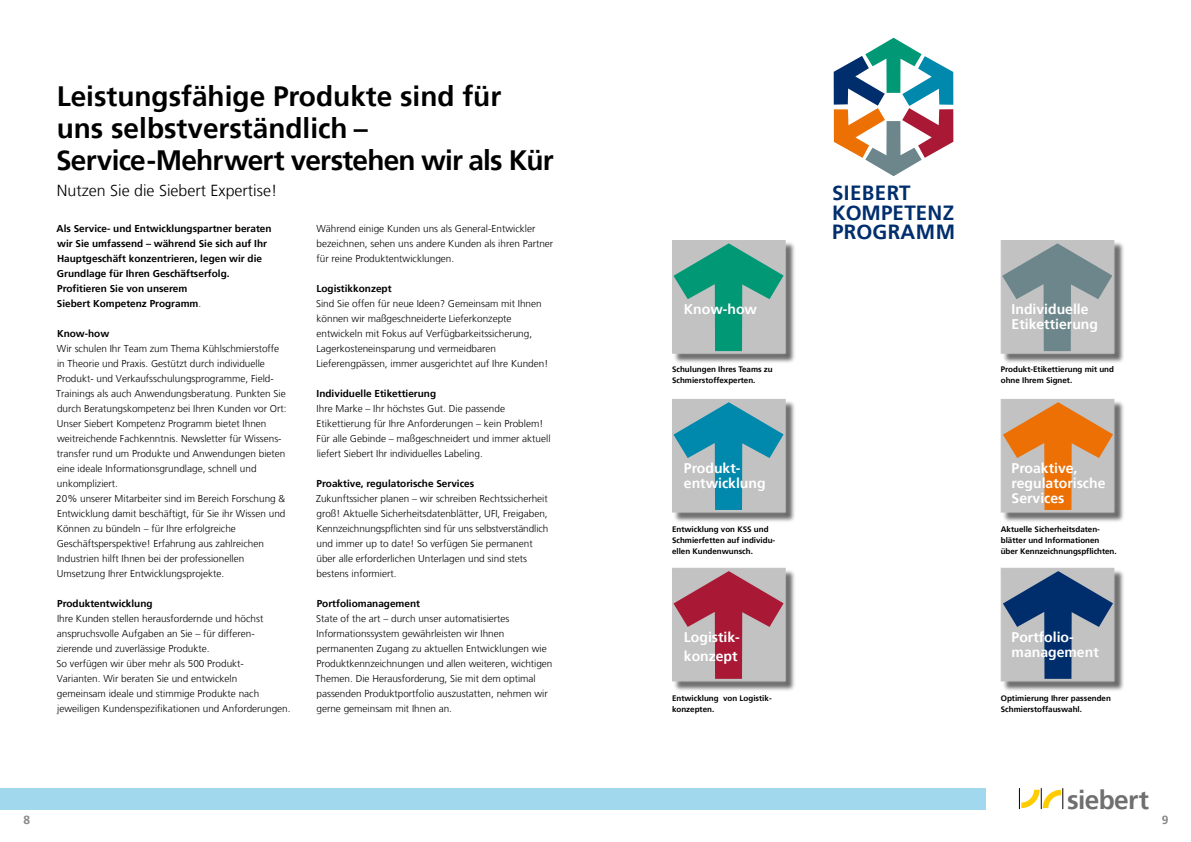
<style>
.page{position:relative;width:1191px;height:842px;background:#fff}
.page>*{position:absolute;margin:0;border:0;box-sizing:border-box;transform-origin:0 0}
.t1{font:700 28px/32px "Frutiger 65";color:#000}
.t2{font:700 26.2px "Frutiger 65";letter-spacing:-.025em;color:#706f6f}
.t3{font:700 20.5px/19.4px "Frutiger 65";letter-spacing:.02em;color:#002e6d}
.t4{font:300 16px "Frutiger LT";color:#000}
.t5{font:700 14px/15px "Frutiger 65";color:#fff}
.t6{font:700 12px "Frutiger 65";color:#878787}
.t7{font:300 10px/15px "Frutiger LT";color:#000}
.t8{font:700 10px/15px "Frutiger 65";color:#000}
.t9{font:700 8px/11px "Frutiger 65";color:#000}
.s1{font-family:"Frutiger LT";font-weight:300}
</style>
<div class="page">
<div style="left:1002px;top:400px;width:122px;height:122px;background:#000;opacity:.6"></div>
<div style="left:995px;top:394px;width:124px;height:124px;background:#fff;opacity:.25"></div>
<div style="left:1000px;top:399px;width:114px;height:113px;background:#c2c2c2;border:1px solid #c2c2c2"></div>
<svg style="left:1003px;top:402px;width:110px;height:108px"></svg>
<div style="left:1002px;top:569px;width:122px;height:122px;background:#000;opacity:.6"></div>
<div style="left:995px;top:563px;width:124px;height:123px;background:#fff;opacity:.25"></div>
<div style="left:1000px;top:568px;width:114px;height:113px;background:#c2c2c2;border:1px solid #c2c2c2"></div>
<svg style="left:1003px;top:571px;width:110px;height:108px"></svg>
<div style="left:1002px;top:241px;width:122px;height:123px;background:#000;opacity:.6"></div>
<div style="left:995px;top:235px;width:124px;height:124px;background:#fff;opacity:.25"></div>
<div style="left:1000px;top:240px;width:114px;height:114px;background:#c2c2c2;border:1px solid #c2c2c2"></div>
<svg style="left:1002px;top:243px;width:110px;height:108px"></svg>
<div style="left:673px;top:400px;width:122px;height:122px;background:#000;opacity:.6"></div>
<div style="left:667px;top:394px;width:123px;height:124px;background:#fff;opacity:.25"></div>
<div style="left:672px;top:399px;width:113px;height:113px;background:#c2c2c2"></div>
<svg style="left:673px;top:402px;width:110px;height:108px"></svg>
<div style="left:673px;top:569px;width:122px;height:122px;background:#000;opacity:.6"></div>
<div style="left:667px;top:563px;width:123px;height:123px;background:#fff;opacity:.25"></div>
<div style="left:672px;top:568px;width:113px;height:113px;background:#c2c2c2"></div>
<svg style="left:673px;top:571px;width:110px;height:108px"></svg>
<svg style="left:1019px;top:788px;width:44px;height:21px"></svg>
<div style="left:0;top:788px;width:986px;height:22px;background:#a2d8ee"></div>
<div style="left:673px;top:241px;width:122px;height:123px;background:#000;opacity:.6"></div>
<div style="left:667px;top:235px;width:123px;height:124px;background:#fff;opacity:.25"></div>
<div style="left:672px;top:240px;width:113px;height:114px;background:#c2c2c2;border:1px solid #c2c2c2"></div>
<svg style="left:833px;top:38px;width:120px;height:138px"></svg>
<svg style="left:673px;top:243px;width:110px;height:108px"></svg>
<h1 class="t1" style="left:56px;top:80px;width:499px">Leistungsfähige Produkte sind für uns selbstverständlich –<br>Service-Mehrwert verstehen wir als Kür</h1>
<h3 class="t4" style="left:57px;top:181px;width:222px">Nutzen Sie die Siebert Expertise!</h3>
<p class="t8" style="left:57px;top:221px;width:217px">Als Service- und Entwicklungspartner beraten wir Sie umfassend – während Sie sich auf Ihr Hauptgeschäft konzentrieren, legen wir die Grundlage für Ihren Geschäftserfolg.<br>Profitieren Sie von unserem<br>Siebert Kompetenz Programm<span class="s1">.</span></p>
<p class="t8" style="left:57px;top:326px;width:54px">Know-how</p>
<p class="t7" style="left:56px;top:341px;width:232px">Wir schulen Ihr Team zum Thema Kühlschmierstoffe in Theorie und Praxis. Gestützt durch individuelle Produkt- und Verkaufsschulungsprogramme, Field-Trainings als auch Anwendungsberatung. Punkten Sie durch Beratungskompetenz bei Ihren Kunden vor Ort:<br>Unser Siebert Kompetenz Programm bietet Ihnen weitreichende Fachkenntnis. Newsletter für Wissens&shy;transfer rund um Produkte und Anwendungen bieten eine ideale Informationsgrundlage, schnell und unkompliziert.<br>20% unserer Mitarbeiter sind im Bereich Forschung &amp; Entwicklung damit beschäftigt, für Sie ihr Wissen und Können zu bündeln – für Ihre erfolgreiche Geschäftsperspektive! Erfahrung aus zahlreichen Industrien hilft Ihnen bei der professionellen Umsetzung Ihrer Entwicklungsprojekte.</p>
<p class="t8" style="left:57px;top:596px;width:97px">Produktentwicklung</p>
<p class="t7" style="left:57px;top:611px;width:235px">Ihre Kunden stellen herausfordernde und höchst anspruchsvolle Aufgaben an Sie – für differen&shy;zierende und zuverlässige Produkte.<br>So verfügen wir über mehr als 500 Produkt-<br>Varianten. Wir beraten Sie und entwickeln<br>gemeinsam ideale und stimmige Produkte nach jeweiligen Kundenspezifikationen und Anforderungen.</p>
<p class="t7" style="left:316px;top:221px;width:238px">Während einige Kunden uns als General-Entwickler bezeichnen, sehen uns andere Kunden als ihren Partner für reine Produktentwicklungen.</p>
<p class="t8" style="left:316px;top:281px;width:77px">Logistikkonzept</p>
<p class="t7" style="left:316px;top:296px;width:234px">Sind Sie offen für neue Ideen? Gemeinsam mit Ihnen können wir maßgeschneiderte Lieferkonzepte entwickeln mit Fokus auf Verfügbarkeitssicherung, Lagerkosteneinsparung und vermeidbaren Lieferengpässen, immer ausgerichtet auf Ihre Kunden!</p>
<p class="t8" style="left:317px;top:386px;width:121px">Individuelle Etikettierung</p>
<p class="t7" style="left:316px;top:401px;width:236px">Ihre Marke – Ihr höchstes Gut. Die passende Etikettierung für Ihre Anforderungen – kein Problem!<br>Für alle Gebinde – maßgeschneidert und immer aktuell liefert Siebert Ihr individuelles Labeling.</p>
<p class="t8" style="left:317px;top:476px;width:159px">Proaktive, regulatorische Services</p>
<p class="t7" style="left:316px;top:491px;width:234px">Zukunftssicher planen – wir schreiben Rechtssicherheit groß! Aktuelle Sicherheitsdatenblätter, UFI, Freigaben, Kennzeichnungspflichten sind für uns selbstverständlich und immer up to date! So verfügen Sie permanent über alle erforderlichen Unterlagen und sind stets bestens informiert.</p>
<p class="t8" style="left:317px;top:596px;width:105px">Portfoliomanagement</p>
<p class="t7" style="left:316px;top:611px;width:238px">State of the art – durch unser automatisiertes Informationssystem gewährleisten wir Ihnen permanenten Zugang zu aktuellen Entwicklungen wie Produktkennzeichnungen und allen weiteren, wichtigen Themen. Die Herausforderung, Sie mit dem optimal passenden Produktportfolio auszustatten, nehmen wir gerne gemeinsam mit Ihnen an.</p>
<p class="t6" style="left:24px;top:813px;width:8px">8</p>
<h3 class="t5" style="left:684px;top:302px;width:75px">Know-how</h3>
<h3 class="t3" style="left:832px;top:184px;width:124px">SIEBERT<br>KOMPETENZ<br>PROGRAMM</h3>
<h3 class="t5" style="left:1011px;top:302px;width:88px">Individuelle<br>Etikettierung</h3>
<p class="t9" style="left:672px;top:364px;width:102px">Schulungen Ihres Teams zu<br>Schmierstoffexperten.</p>
<p class="t9" style="left:1000px;top:364px;width:115px">Produkt-Etikettierung mit und ohne Ihrem Signet.</p>
<h3 class="t5" style="left:684px;top:460px;width:83px">Produkt&shy;entwicklung</h3>
<h3 class="t5" style="left:1011px;top:460px;width:95px">Proaktive, regulatorische<br>Services</h3>
<p class="t9" style="left:672px;top:524px;width:105px">Entwicklung von KSS und<br>Schmierfetten auf individu&shy;ellen Kundenwunsch.</p>
<p class="t9" style="left:1000px;top:524px;width:117px">Aktuelle Sicherheitsdaten&shy;blätter und Informationen über Kennzeichnungspflichten.</p>
<h3 class="t5" style="left:684px;top:628px;width:57px;line-height:18.6px">Logistik&shy;konzept</h3>
<h3 class="t5" style="left:1011px;top:630px;width:89px">Portfolio&shy;management</h3>
<p class="t9" style="left:672px;top:693px;width:101px">Entwicklung von Logistik&shy;konzepten.</p>
<p class="t9" style="left:1000px;top:693px;width:112px">Optimierung Ihrer passenden<br>Schmierstoffauswahl.</p>
<h2 class="t2" style="left:1067px;top:784px;width:83px">siebert</h2>
<p class="t6" style="left:1161px;top:813px;width:8px">9</p>
</div>
